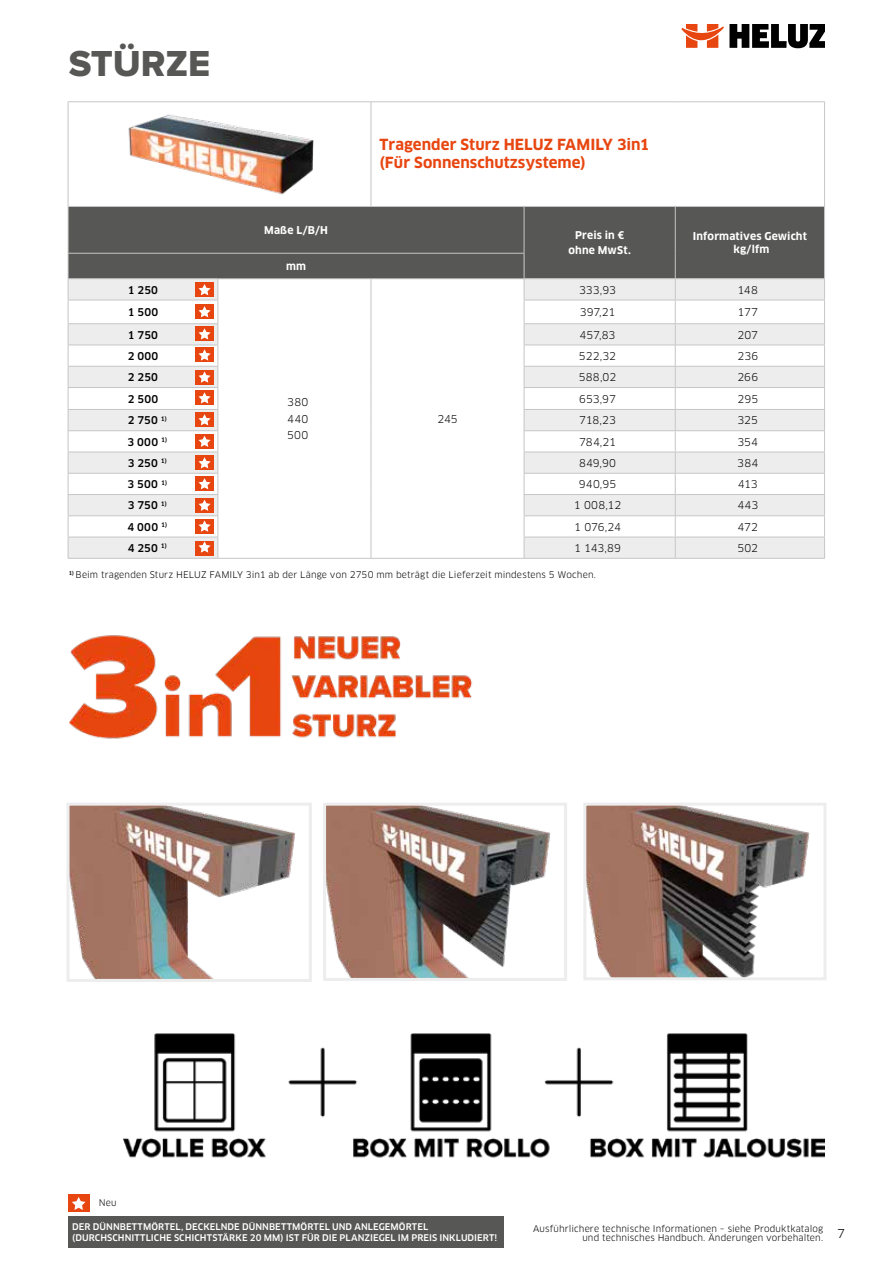
<style>
.page{position:relative;width:893px;height:1263px;background:#fff}
.page>*{position:absolute;margin:0;border:0;box-sizing:border-box;transform-origin:0 0}
.t1{font:37.5px "Proxima Nova Extrabld";color:#575756}
.t2{font:700 15px/18px "Clan";letter-spacing:.005em;color:#e84610}
.t3{font:10.5px/16.5px "Clan";letter-spacing:.005em;color:#000;text-align:justify}
.t4{font:500 10.5px "Clan";letter-spacing:.015em;color:#000}
.t5{font:700 10.5px/15px "Clan";letter-spacing:.015em;color:#fff;text-align:center}
.t6{font:9px/9px "Clan";letter-spacing:.015em;color:#000}
.t7{font:500 9px/10.8px "Clan";letter-spacing:.005em;color:#fff}
</style>
<div class="page">
<svg style="left:681px;top:24px;width:144px;height:24px"></svg>
<svg style="left:69px;top:102px;width:755px;height:435px"></svg>
<div style="left:69px;top:207px;width:755px;height:71px;background:#575756"></div>
<div style="left:68px;top:253px;width:456px;height:26px;background:#575756"></div>
<svg style="left:525px;top:279px;width:299px;height:279px;fill:#ededed"></svg>
<hr style="left:524px;top:278px;width:151px;height:1px;background:#c6c6c6">
<hr style="left:524px;top:300px;width:151px;height:1px;background:#c6c6c6">
<hr style="left:675px;top:300px;width:150px;height:1px;background:#c6c6c6">
<hr style="left:524px;top:323px;width:151px;height:1px;background:#c6c6c6">
<hr style="left:675px;top:323px;width:150px;height:1px;background:#c6c6c6">
<hr style="left:524px;top:345px;width:151px;height:1px;background:#c6c6c6">
<hr style="left:675px;top:345px;width:150px;height:1px;background:#c6c6c6">
<hr style="left:524px;top:366px;width:151px;height:1px;background:#c6c6c6">
<hr style="left:675px;top:366px;width:150px;height:1px;background:#c6c6c6">
<hr style="left:524px;top:387px;width:151px;height:1px;background:#c6c6c6">
<hr style="left:675px;top:387px;width:150px;height:1px;background:#c6c6c6">
<hr style="left:524px;top:409px;width:151px;height:1px;background:#c6c6c6">
<hr style="left:675px;top:409px;width:150px;height:1px;background:#c6c6c6">
<hr style="left:524px;top:430px;width:151px;height:1px;background:#c6c6c6">
<hr style="left:675px;top:430px;width:150px;height:1px;background:#c6c6c6">
<hr style="left:524px;top:452px;width:151px;height:1px;background:#c6c6c6">
<hr style="left:675px;top:452px;width:150px;height:1px;background:#c6c6c6">
<hr style="left:524px;top:473px;width:151px;height:1px;background:#c6c6c6">
<hr style="left:675px;top:473px;width:150px;height:1px;background:#c6c6c6">
<hr style="left:524px;top:494px;width:151px;height:1px;background:#c6c6c6">
<hr style="left:675px;top:494px;width:150px;height:1px;background:#c6c6c6">
<hr style="left:524px;top:515px;width:151px;height:1px;background:#c6c6c6">
<hr style="left:675px;top:515px;width:150px;height:1px;background:#c6c6c6">
<svg style="left:371px;top:279px;width:1px;height:279px"></svg>
<hr style="left:371px;top:101px;width:153px;height:1px;background:#c6c6c6">
<hr style="left:524px;top:101px;width:151px;height:1px;background:#c6c6c6">
<hr style="left:675px;top:101px;width:150px;height:1px;background:#c6c6c6">
<hr style="left:524px;top:206px;width:151px;height:1px;background:#c6c6c6">
<hr style="left:68px;top:207px;width:1px;height:46px;background:#c6c6c6">
<hr style="left:371px;top:206px;width:153px;height:1px;background:#c6c6c6">
<hr style="left:524px;top:207px;width:1px;height:46px;background:#c6c6c6">
<hr style="left:68px;top:253px;width:150px;height:1px;background:#c6c6c6">
<hr style="left:218px;top:253px;width:153px;height:1px;background:#c6c6c6">
<hr style="left:371px;top:253px;width:153px;height:1px;background:#c6c6c6">
<svg style="left:524px;top:254px;width:1px;height:304px"></svg>
<hr style="left:218px;top:278px;width:153px;height:1px;background:#c6c6c6">
<hr style="left:371px;top:278px;width:153px;height:1px;background:#c6c6c6">
<hr style="left:675px;top:206px;width:150px;height:1px;background:#c6c6c6">
<hr style="left:675px;top:207px;width:1px;height:46px;background:#c6c6c6">
<hr style="left:824px;top:207px;width:1px;height:46px;background:#c6c6c6">
<svg style="left:675px;top:253px;width:1px;height:305px"></svg>
<svg style="left:824px;top:253px;width:1px;height:305px"></svg>
<hr style="left:675px;top:278px;width:150px;height:1px;background:#c6c6c6">
<hr style="left:68px;top:558px;width:150px;height:1px;background:#c6c6c6">
<hr style="left:524px;top:558px;width:151px;height:1px;background:#c6c6c6">
<hr style="left:675px;top:558px;width:150px;height:1px;background:#c6c6c6">
<hr style="left:218px;top:558px;width:153px;height:1px;background:#c6c6c6">
<hr style="left:371px;top:558px;width:153px;height:1px;background:#c6c6c6">
<hr style="left:68px;top:101px;width:150px;height:1px;background:#c6c6c6">
<hr style="left:68px;top:102px;width:1px;height:104px;background:#c6c6c6">
<hr style="left:218px;top:101px;width:153px;height:1px;background:#c6c6c6">
<hr style="left:371px;top:102px;width:1px;height:104px;background:#c6c6c6">
<hr style="left:68px;top:206px;width:150px;height:1px;background:#c6c6c6">
<hr style="left:218px;top:206px;width:153px;height:1px;background:#c6c6c6">
<hr style="left:524px;top:537px;width:151px;height:1px;background:#c6c6c6">
<hr style="left:675px;top:537px;width:150px;height:1px;background:#c6c6c6">
<hr style="left:824px;top:102px;width:1px;height:104px;background:#c6c6c6">
<img style="left:69px;top:635px;width:403px;height:104px">
<img style="left:71px;top:807px;width:224px;height:171px">
<div style="left:67px;top:803px;width:245px;height:179px;border:3px solid #ededed"></div>
<img style="left:327px;top:807px;width:224px;height:170px">
<div style="left:323px;top:803px;width:244px;height:178px;border:3px solid #ededed"></div>
<img style="left:587px;top:807px;width:223px;height:169px">
<div style="left:583px;top:803px;width:243px;height:177px;border:3px solid #ededed"></div>
<img style="left:121px;top:105px;width:204px;height:94px">
<img style="left:123px;top:1034px;width:702px;height:124px">
<svg style="left:68px;top:254px;width:151px;height:304px"></svg>
<div style="left:68px;top:1195px;width:21px;height:17px;background:#e84610"></div>
<svg style="left:72px;top:1197px;width:14px;height:13px"></svg>
<div style="left:68px;top:1216px;width:436px;height:32px;background:#575756"></div>
<h1 class="t1" style="left:69px;top:47px;width:143px">STÜRZE</h1>
<p class="t4" style="left:128px;top:283px;width:32px">1 250</p>
<p class="t5" style="left:264px;top:222px;width:65px">Maße L/B/H</p>
<p class="t5" style="left:286px;top:259px;width:21px">mm</p>
<h2 class="t2" style="left:379px;top:135px;width:271px">Tragender Sturz HELUZ FAMILY 3in1 (Für Sonnenschutzsysteme)</h2>
<p class="t5" style="left:568px;top:228px;width:64px">Preis in € ohne MwSt.</p>
<p class="t5" style="left:693px;top:230px;width:116px;line-height:12.6px">Informatives Gewicht kg/lfm</p>
<p class="t3" style="left:579px;top:281px;width:38px">333,93</p>
<p class="t3" style="left:737px;top:281px;width:22px">148</p>
<p class="t4" style="left:128px;top:306px;width:32px">1 500</p>
<p class="t3" style="left:580px;top:304px;width:37px">397,21</p>
<p class="t3" style="left:738px;top:304px;width:22px">177</p>
<p class="t4" style="left:128px;top:328px;width:32px">1 750</p>
<p class="t3" style="left:580px;top:326px;width:37px">457,83</p>
<p class="t3" style="left:737px;top:326px;width:22px">207</p>
<p class="t4" style="left:128px;top:350px;width:32px">2 000</p>
<p class="t3" style="left:579px;top:347px;width:39px">522,32</p>
<p class="t3" style="left:737px;top:347px;width:22px">236</p>
<p class="t4" style="left:128px;top:371px;width:32px">2 250</p>
<p class="t3" style="left:579px;top:369px;width:39px">588,02</p>
<p class="t3" style="left:737px;top:369px;width:22px">266</p>
<p class="t4" style="left:128px;top:392px;width:32px">2 500</p>
<p class="t3" style="left:579px;top:390px;width:38px">653,97</p>
<p class="t3" style="left:737px;top:390px;width:22px">295</p>
<p class="t4" style="left:128px;top:414px;width:41px">2 750 <sup>1)</sup></p>
<p class="t3" style="left:579px;top:412px;width:38px">718,23</p>
<p class="t3" style="left:737px;top:412px;width:22px">325</p>
<p class="t4" style="left:128px;top:435px;width:41px">3 000 <sup>1)</sup></p>
<p class="t3" style="left:579px;top:433px;width:39px">784,21</p>
<p class="t3" style="left:737px;top:433px;width:22px">354</p>
<p class="t4" style="left:128px;top:457px;width:41px">3 250 <sup>1)</sup></p>
<p class="t3" style="left:579px;top:454px;width:39px">849,90</p>
<p class="t3" style="left:737px;top:454px;width:23px">384</p>
<p class="t4" style="left:128px;top:478px;width:41px">3 500 <sup>1)</sup></p>
<p class="t3" style="left:579px;top:476px;width:39px">940,95</p>
<p class="t3" style="left:738px;top:476px;width:22px">413</p>
<p class="t4" style="left:128px;top:499px;width:41px">3 750 <sup>1)</sup></p>
<p class="t3" style="left:574px;top:497px;width:49px">1 008,12</p>
<p class="t3" style="left:737px;top:497px;width:22px">443</p>
<p class="t4" style="left:128px;top:520px;width:41px">4 000 <sup>1)</sup></p>
<p class="t3" style="left:574px;top:518px;width:48px">1 076,24</p>
<p class="t3" style="left:737px;top:518px;width:22px">472</p>
<p class="t4" style="left:128px;top:542px;width:41px">4 250 <sup>1)</sup></p>
<p class="t3" style="left:574px;top:539px;width:48px">1 143,89</p>
<p class="t3" style="left:737px;top:539px;width:22px">502</p>
<p class="t6" style="left:69px;top:570px;width:528px"><sup>1)</sup> Beim tragenden Sturz HELUZ FAMILY 3in1 ab der Länge von 2750 mm beträgt die Lieferzeit mindestens 5 Wochen.</p>
<p class="t3" style="left:287px;top:394px;width:23px">380<br>440<br>500</p>
<p class="t3" style="left:437px;top:410px;width:22px">245</p>
<p class="t6" style="left:99px;top:1198px;width:19px">Neu</p>
<p class="t7" style="left:72px;top:1221px;width:426px">DER DÜNNBETTMÖRTEL, DECKELNDE DÜNNBETTMÖRTEL UND ANLEGEMÖRTEL (DURCHSCHNITTLICHE SCHICHTSTÄRKE 20 MM) IST FÜR DIE PLANZIEGEL IM PREIS INKLUDIERT!</p>
<p class="t6" style="left:582px;top:1223px;width:264px;text-indent:-49px">Ausführlichere technische Informationen – siehe Produktkatalog<br>und technisches Handbuch. Änderungen vorbehalten. <sup>7</sup></p>
</div>
